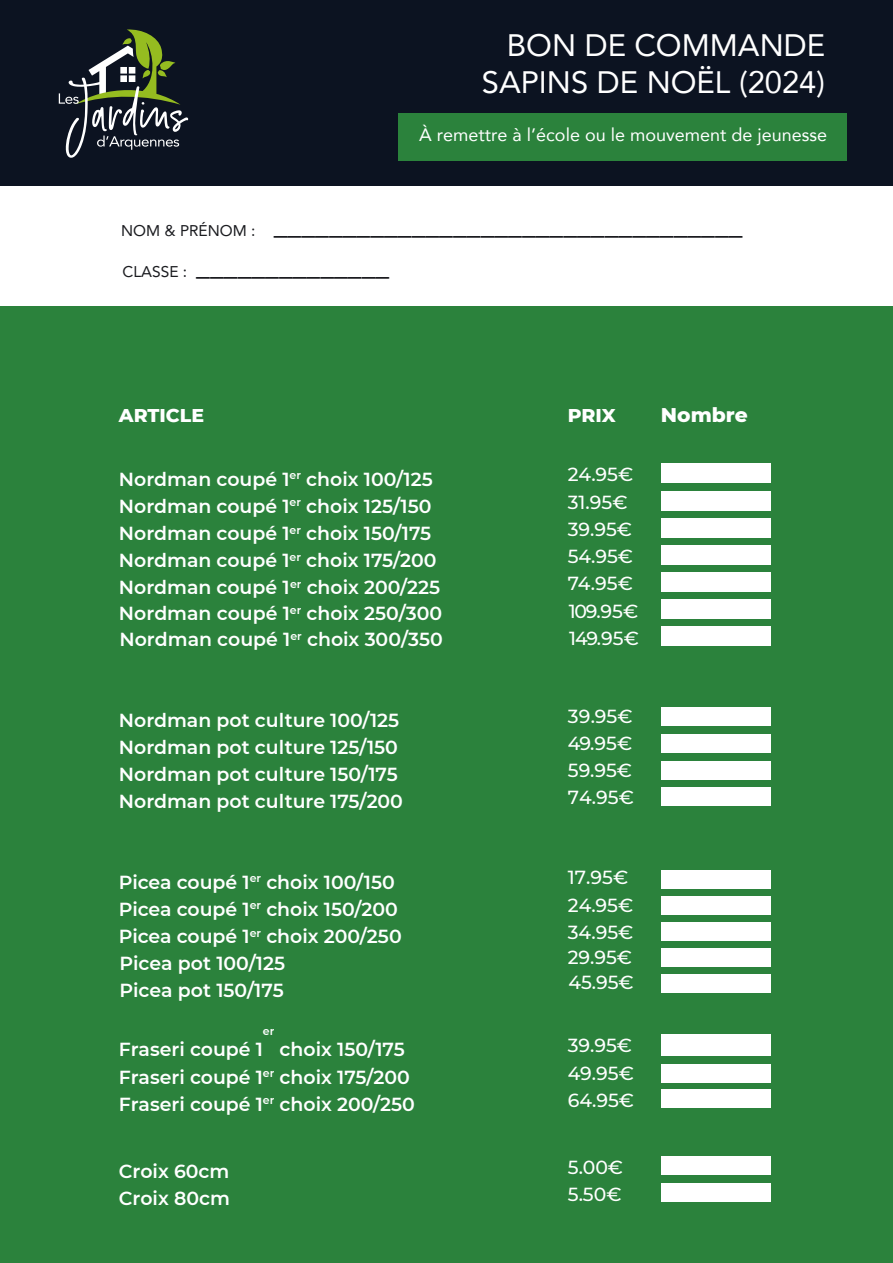
<style>
.page{position:relative;width:893px;height:1263px;background:#fff}
.page>*{position:absolute;margin:0;border:0;box-sizing:border-box;transform-origin:0 0}
.t1{font:30.9px/37.2px "Avenir";color:#fff;text-align:right}
.t2{font:500 27.6px "Montserrat";color:#1b1c20}
.t3{font:800 20.25px "Montserrat";color:#fff}
.t4{font:600 18.9px/27.2px "Montserrat";color:#fff}
.t5{font:500 18.9px/27.2px "Montserrat";color:#fff}
.t6{font:800 18.9px "Montserrat";color:#fff}
.t7{font:18px "Avenir";color:#fff}
.t8{font:600 10.95px "Montserrat";color:#fff}
.s1{font-family:"Avenir";font-weight:400;font-size:15.45px}
</style>
<div class="page">
<div style="left:0;top:0;width:893px;height:185px;background:#0c1321"></div>
<div style="left:0;top:307px;width:893px;height:956px;background:#2b823c"></div>
<div style="left:661px;top:464px;width:110px;height:19px;background:#fff"></div>
<div style="left:661px;top:707px;width:110px;height:19px;background:#fff"></div>
<div style="left:661px;top:491px;width:110px;height:19px;background:#fff"></div>
<div style="left:661px;top:734px;width:110px;height:19px;background:#fff"></div>
<div style="left:661px;top:870px;width:110px;height:18px;background:#fff"></div>
<div style="left:661px;top:1034px;width:110px;height:22px;background:#fff"></div>
<div style="left:661px;top:518px;width:110px;height:19px;background:#fff"></div>
<div style="left:661px;top:761px;width:110px;height:19px;background:#fff"></div>
<div style="left:661px;top:896px;width:110px;height:18px;background:#fff"></div>
<div style="left:661px;top:1064px;width:110px;height:18px;background:#fff"></div>
<div style="left:661px;top:1156px;width:110px;height:19px;background:#fff"></div>
<div style="left:661px;top:545px;width:110px;height:20px;background:#fff"></div>
<div style="left:661px;top:787px;width:110px;height:19px;background:#fff"></div>
<div style="left:661px;top:922px;width:110px;height:19px;background:#fff"></div>
<div style="left:661px;top:948px;width:110px;height:19px;background:#fff"></div>
<div style="left:661px;top:1090px;width:110px;height:18px;background:#fff"></div>
<div style="left:661px;top:1183px;width:110px;height:18px;background:#fff"></div>
<div style="left:661px;top:572px;width:110px;height:20px;background:#fff"></div>
<div style="left:661px;top:599px;width:110px;height:19px;background:#fff"></div>
<div style="left:661px;top:626px;width:110px;height:19px;background:#fff"></div>
<div style="left:661px;top:975px;width:110px;height:18px;background:#fff"></div>
<div style="left:398px;top:113px;width:449px;height:48px;background:#2b823c"></div>
<svg style="left:59px;top:29px;width:129px;height:129px"></svg>
<h1 class="t1" style="left:482px;top:26px;width:345px">BON DE COMMANDE<br>SAPINS DE NOËL (2024)</h1>
<p class="t7" style="left:419px;top:121px;width:409px">À remettre à l’école ou le mouvement de jeunesse</p>
<h2 class="t2" style="left:121px;top:207px;width:623px"><span class="s1">NOM &amp; PRÉNOM :</span> __________________________________</h2>
<h2 class="t2" style="left:122px;top:248px;width:268px"><span class="s1">CLASSE :</span> ______________</h2>
<p class="t6" style="left:119px;top:401px;width:87px">ARTICLE</p>
<p class="t6" style="left:568px;top:401px;width:50px">PRIX</p>
<p class="t4" style="left:119px;top:465px;width:325px">Nordman coupé 1<sup>er</sup> choix 100/125<br>Nordman coupé 1<sup>er</sup> choix 125/150<br>Nordman coupé 1<sup>er</sup> choix 150/175<br>Nordman coupé 1<sup>er</sup> choix 175/200<br>Nordman coupé 1<sup>er</sup> choix 200/225<br>Nordman coupé 1<sup>er</sup> choix 250/300<br>Nordman coupé 1<sup>er</sup> choix 300/350</p>
<p class="t4" style="left:119px;top:706px;width:286px">Nordman pot culture 100/125<br>Nordman pot culture 125/150<br>Nordman pot culture 150/175<br>Nordman pot culture 175/200</p>
<p class="t4" style="left:119px;top:867px;width:284px">Picea coupé 1<sup>er</sup> choix 100/150<br>Picea coupé 1<sup>er</sup> choix 150/200<br>Picea coupé 1<sup>er</sup> choix 200/250</p>
<p class="t4" style="left:119px;top:948px;width:167px">Picea pot 100/125<br>Picea pot 150/175</p>
<p class="t8" style="left:263px;top:1023px;width:13px">er</p>
<p class="t4" style="left:119px;top:1035px;width:297px;text-indent:161px">choix 150/175<br>Fraseri coupé 1<sup>er</sup> choix 175/200<br>Fraseri coupé 1<sup>er</sup> choix 200/250</p>
<p class="t4" style="left:119px;top:1035px;width:146px">Fraseri coupé 1</p>
<p class="t4" style="left:119px;top:1157px;width:113px">Croix 60cm<br>Croix 80cm</p>
<p class="t5" style="left:568px;top:460px;width:73px">24.95€<br>31.95€<br>39.95€<br>54.95€<br>74.95€<br>109.95€<br>149.95€</p>
<p class="t5" style="left:568px;top:702px;width:68px;text-align:justify">39.95€ 49.95€ 59.95€ 74.95€</p>
<p class="t5" style="left:568px;top:863px;width:67px">17.95€<br>24.95€<br>34.95€</p>
<p class="t5" style="left:568px;top:944px;width:68px;line-height:24.9px">29.95€<br>45.95€</p>
<p class="t5" style="left:568px;top:1031px;width:68px;text-align:justify">39.95€ 49.95€ 64.95€</p>
<p class="t5" style="left:568px;top:1153px;width:57px">5.00€<br>5.50€</p>
<p class="t3" style="left:661px;top:400px;width:89px">Nombre</p>
</div>
